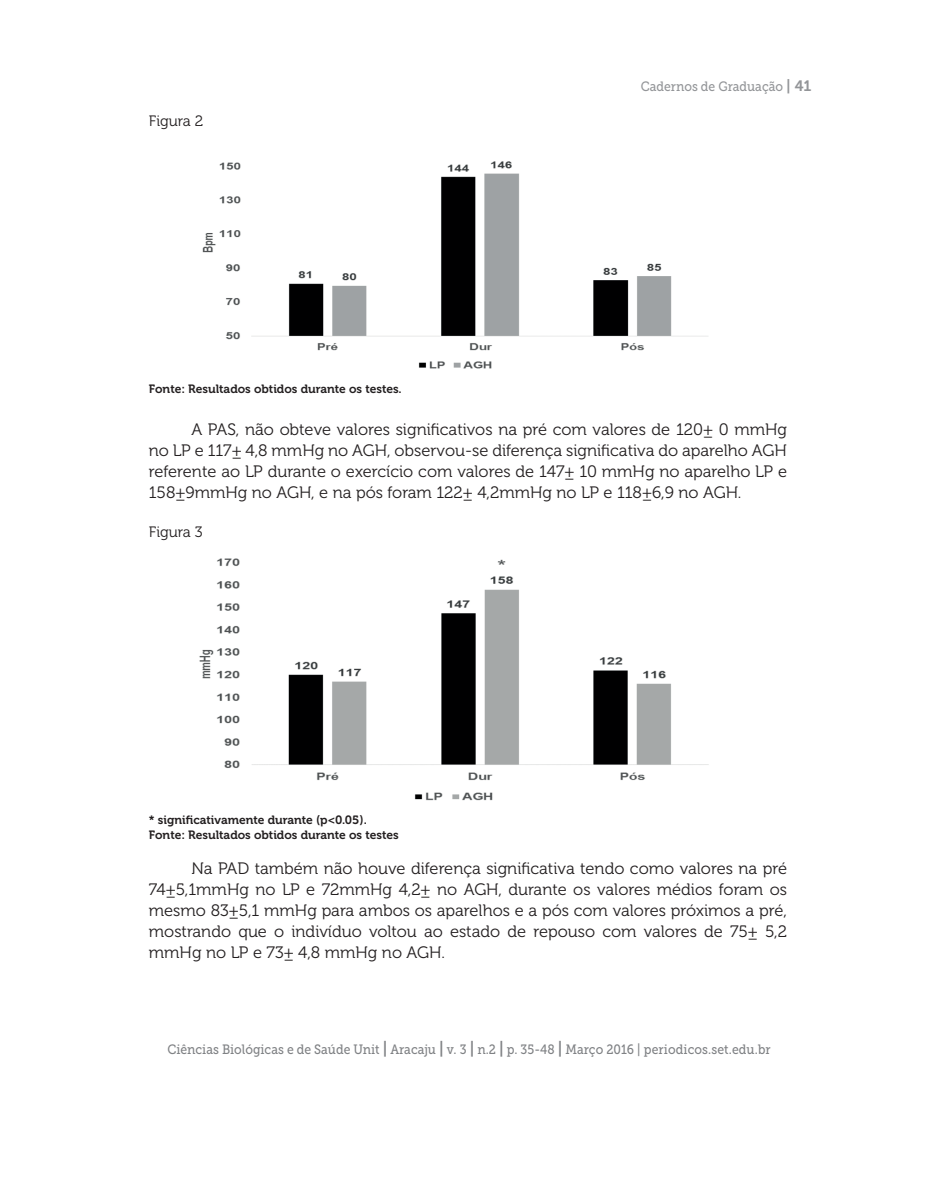
<style>
.page{position:relative;width:936px;height:1191px;background:#fff}
.page>*{position:absolute;margin:0;border:0;box-sizing:border-box;transform-origin:0 0}
.t1{font:16.5px/21px "Museo 300";color:#231f20;text-align:justify}
.t2{font:15px "Museo 300";color:#231f20}
.t3{font:13.5px "Museo Slab 500";color:#808285;scale:.9 1}
.t4{font:13.5px "Museo Slab 500";color:#939598;scale:.9 1}
.t5{font:12px/14.4px "Museo 700";color:#231f20}
.s1{font-family:"Museo 700";font-size:15px}
.s2{font-family:"Museo 700";font-size:16.5px}
</style>
<div class="page">
<img style="left:202px;top:161px;width:506px;height:208px">
<img style="left:199px;top:558px;width:510px;height:243px">
<p class="t2" style="left:149px;top:113px;width:56px">Figura 2</p>
<p class="t4" style="left:640px;top:79px;width:191px">Cadernos de Graduação <span class="s1">| 41</span></p>
<p class="t5" style="left:149px;top:381px;width:254px">Fonte: Resultados obtidos durante os testes.</p>
<p class="t1" style="left:149px;top:419px;width:639px;text-indent:43px">A PAS, não obteve valores significativos na pré com valores de 120± 0 mmHg no LP e 117± 4,8 mmHg no AGH, observou-se diferença significativa do aparelho AGH referente ao LP durante o exercício com valores de 147± 10 mmHg no aparelho LP e 158±9mmHg no AGH, e na pós foram 122± 4,2mmHg no LP e 118±6,9 no AGH.</p>
<p class="t2" style="left:149px;top:523px;width:55px">Figura 3</p>
<p class="t5" style="left:149px;top:813px;width:251px">* significativamente durante (p&lt;0.05).<br>Fonte: Resultados obtidos durante os testes</p>
<p class="t1" style="left:149px;top:858px;width:639px;text-indent:43px">Na PAD também não houve diferença significativa tendo como valores na pré 74±5,1mmHg no LP e 72mmHg 4,2± no AGH, durante os valores médios foram os mesmo 83±5,1 mmHg para ambos os aparelhos e a pós com valores próximos a pré, mostrando que o indivíduo voltou ao estado de repouso com valores de 75± 5,2 mmHg no LP e 73± 4,8 mmHg no AGH.</p>
<p class="t3" style="left:167px;top:1041px;width:671px">Ciências Biológicas e de Saúde Unit <span class="s2">|</span> Aracaju <span class="s2">|</span> v. 3 <span class="s2">|</span> n.2 <span class="s2">|</span> p. 35-48 <span class="s2">|</span> Março 2016 | periodicos.set.edu.br</p>
</div>
